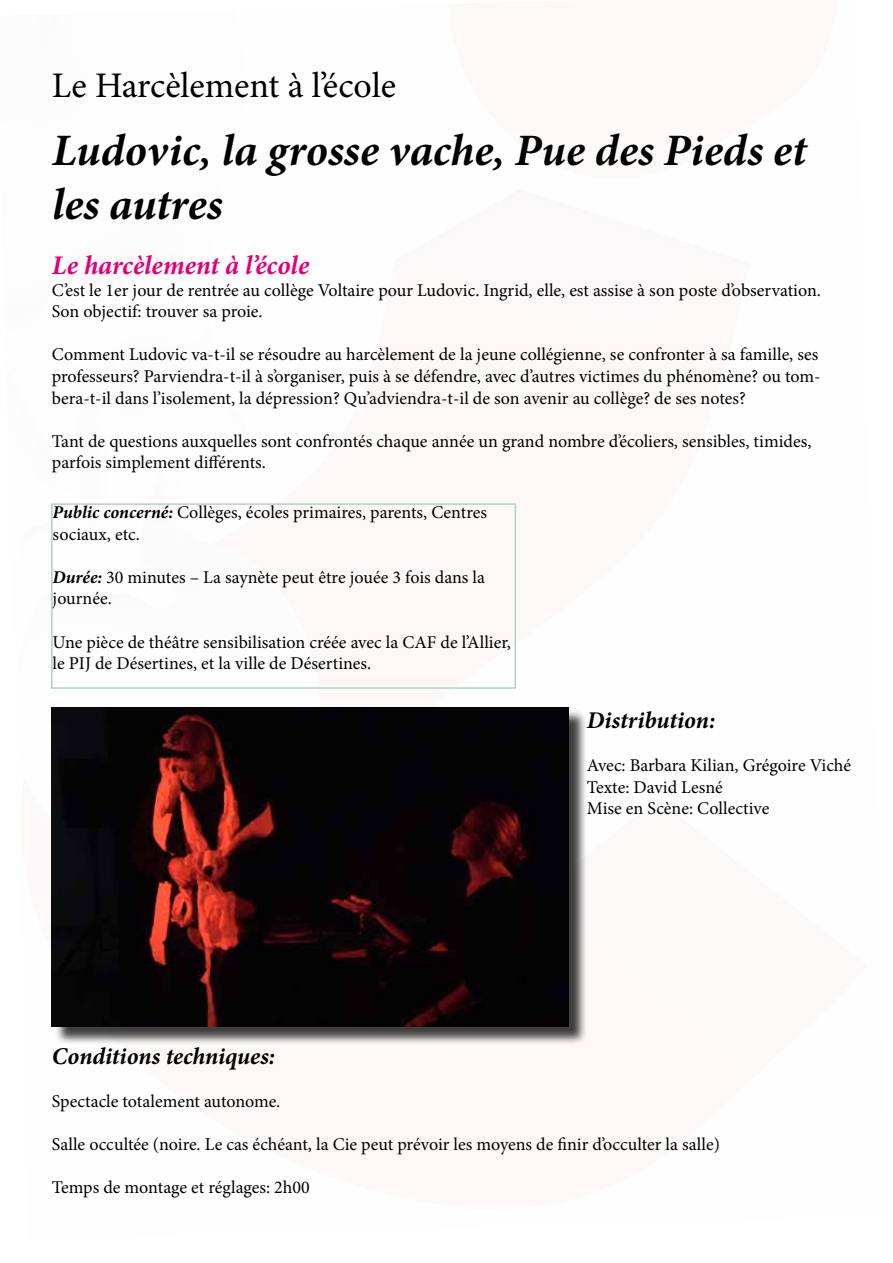
<style>
.page{position:relative;width:893px;height:1263px;background:#fff}
.page>*{position:absolute;margin:0;border:0;box-sizing:border-box;transform-origin:0 0}
.t1{font:italic 700 45px/54px "Minion Pro";letter-spacing:.005em;color:#000}
.t2{font:36px "Minion Pro";color:#000}
.t3{font:italic 700 27px "Minion Pro";letter-spacing:-.005em;color:#e2007a}
.t4{font:italic 700 24px "Minion Pro";letter-spacing:-.005em;color:#000}
.t5{font:18px/21.6px "Minion Pro";color:#000}
.s1{font-weight:700;font-style:italic}
</style>
<div class="page">
<div style="left:51px;top:503px;width:465px;height:186px;border:2px solid #b2d2c5"></div>
<div style="left:54px;top:709px;width:534px;height:336px;background:#000;opacity:.75"></div>
<img style="left:52px;top:707px;width:517px;height:319px">
<h2 class="t2" style="left:52px;top:62px;width:346px">Le Harcèlement à l’école</h2>
<h1 class="t1" style="left:52px;top:123px;width:756px">Ludovic, la grosse vache, Pue des Pieds et les autres</h1>
<h3 class="t3" style="left:52px;top:246px;width:259px">Le harcèlement à l’école</h3>
<p class="t5" style="left:52px;top:279px;width:771px">C’est le 1er jour de rentrée au collège Voltaire pour Ludovic. Ingrid, elle, est assise à son poste d’observation.<br>Son objectif: trouver sa proie.</p>
<p class="t5" style="left:52px;top:344px;width:770px;text-align:justify">Comment Ludovic va-t-il se résoudre au harcèlement de la jeune collégienne, se confronter à sa famille, ses professeurs? Parviendra-t-il à s’organiser, puis à se défendre, avec d’autres victimes du phénomène? ou tom&shy;bera-t-il dans l’isolement, la dépression? Qu’adviendra-t-il de son avenir au collège? de ses notes?</p>
<p class="t5" style="left:52px;top:430px;width:761px">Tant de questions auxquelles sont confrontés chaque année un grand nombre d’écoliers, sensibles, timides, parfois simplement différents.</p>
<p class="t5" style="left:53px;top:501px;width:436px"><span class="s1">Public concerné:</span> Collèges, écoles primaires, parents, Centres sociaux, etc.</p>
<p class="t5" style="left:53px;top:566px;width:434px"><span class="s1">Durée:</span> 30 minutes – La saynète peut être jouée 3 fois dans la journée.</p>
<p class="t5" style="left:53px;top:631px;width:460px">Une pièce de théâtre sensibilisation créée avec la CAF de l’Allier, le PIJ de Désertines, et la ville de Désertines.</p>
<h3 class="t4" style="left:587px;top:703px;width:130px">Distribution:</h3>
<p class="t5" style="left:587px;top:754px;width:266px">Avec: Barbara Kilian, Grégoire Viché<br>Texte: David Lesné<br>Mise en Scène: Collective</p>
<h3 class="t4" style="left:52px;top:1039px;width:225px">Conditions techniques:</h3>
<p class="t5" style="left:52px;top:1090px;width:230px">Spectacle totalement autonome.</p>
<p class="t5" style="left:52px;top:1134px;width:670px">Salle occultée (noire. Le cas échéant, la Cie peut prévoir les moyens de finir d’occulter la salle)</p>
<p class="t5" style="left:52px;top:1177px;width:259px">Temps de montage et réglages: 2h00</p>
</div>
